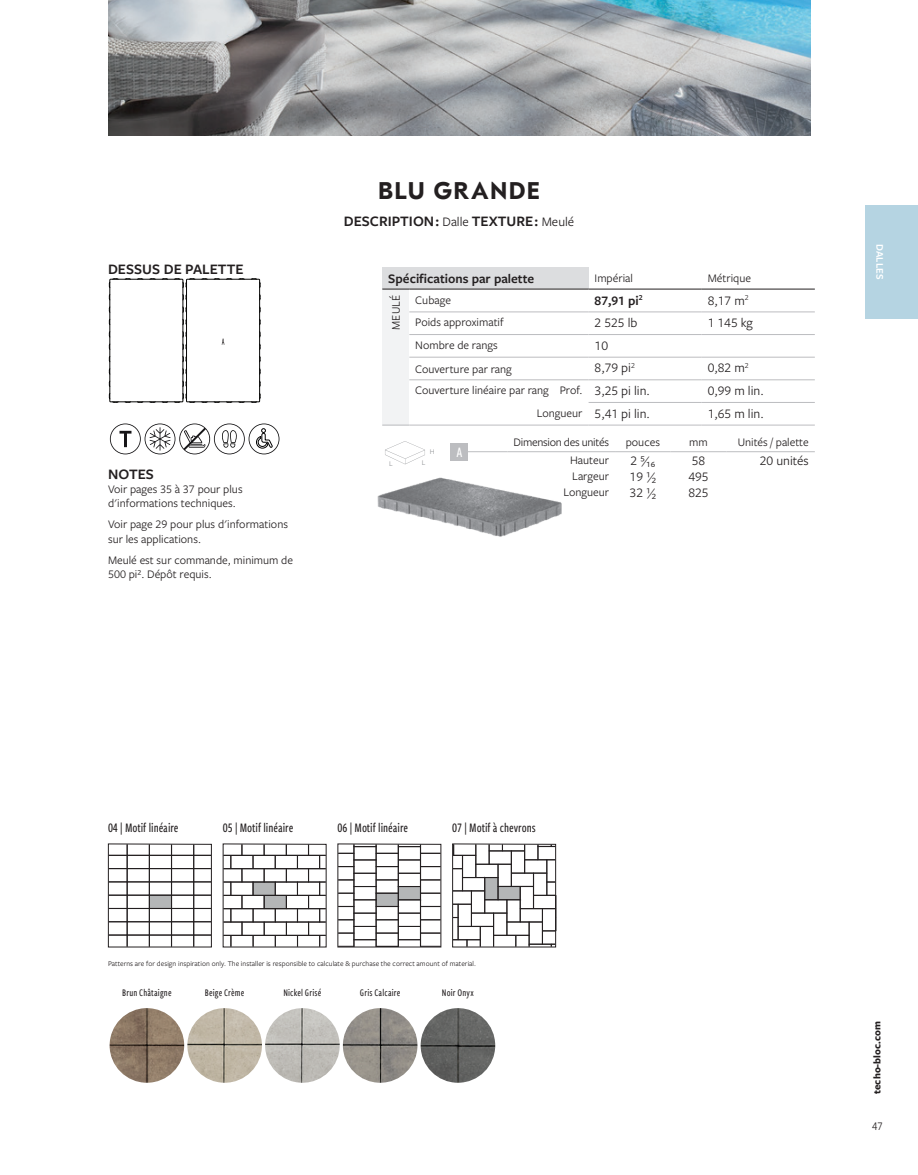
<style>
.page{position:relative;width:918px;height:1175px;background:#fff}
.page>*{position:absolute;margin:0;border:0;box-sizing:border-box;transform-origin:0 0}
.t1{font:700 24px "GT Eesti Text";letter-spacing:.055em;color:#231f20}
.t2{font:600 15px "Freight Sans Pro";color:#231f20}
.t3{font:500 15px "Freight Sans Cmp Pro";color:#fff}
.t4{font:13.5px "Freight Sans Pro";color:#231f20}
.t5{font:500 13.5px "Freight Sans Cmp Pro";color:#231f20}
.t6{font:600 13.5px "Freight Sans Pro";color:#231f20}
.t7{font:12px/14.4px "Freight Sans Pro";color:#231f20}
.t8{font:12px "Freight Sans Pro";letter-spacing:-.025em;color:#231f20}
.t9{font:12px "Freight Sans Cnd Pro";color:#231f20}
.t10{font:500 10.5px "Freight Sans Cmp Pro";letter-spacing:.015em;color:#231f20}
.t11{font:700 10.5px "Freight Sans Pro";color:#231f20}
.t12{font:600 10.5px "Freight Sans Pro";color:#fff}
.t13{font:7.5px "Freight Sans Pro";letter-spacing:.005em;color:#231f20}
.t14{font:7.5px "Freight Sans Pro";color:#939598}
.s1{font-weight:400;font-size:13.5px}
.s2{font-size:13.5px}
.s3{font-size:12px}
</style>
<div class="page">
<div style="left:865px;top:205px;width:53px;height:113px;background:#b5d4e2"></div>
<svg style="left:108px;top:843px;width:104px;height:104px"></svg>
<svg style="left:222px;top:843px;width:105px;height:104px"></svg>
<svg style="left:337px;top:843px;width:105px;height:104px"></svg>
<svg style="left:452px;top:843px;width:105px;height:104px"></svg>
<svg style="left:109px;top:278px;width:152px;height:125px"></svg>
<svg style="left:110px;top:423px;width:169px;height:31px"></svg>
<img style="left:108px;top:0;width:702px;height:135px">
<img style="left:110px;top:1008px;width:74px;height:74px;border-radius:37px">
<img style="left:187px;top:1008px;width:75px;height:74px;border-radius:37px">
<img style="left:265px;top:1008px;width:75px;height:74px;border-radius:37px">
<img style="left:343px;top:1008px;width:74px;height:74px;border-radius:37px">
<img style="left:421px;top:1008px;width:74px;height:74px;border-radius:37px">
<div style="left:382px;top:268px;width:207px;height:21px;background:#dcdddf"></div>
<div style="left:382px;top:289px;width:27px;height:136px;background:#f2f3f4"></div>
<hr style="left:589px;top:289px;width:113px;height:1px;background:#231f20">
<hr style="left:702px;top:289px;width:113px;height:1px;background:#231f20">
<hr style="left:589px;top:357px;width:113px;height:1px;background:#bcbdc0">
<hr style="left:702px;top:357px;width:113px;height:1px;background:#bcbdc0">
<hr style="left:589px;top:379px;width:113px;height:1px;background:#bcbdc0">
<hr style="left:702px;top:379px;width:113px;height:1px;background:#bcbdc0">
<hr style="left:702px;top:402px;width:113px;height:1px;background:#bcbdc0">
<hr style="left:702px;top:425px;width:113px;height:1px;background:#bcbdc0">
<hr style="left:589px;top:311px;width:113px;height:1px;background:#bcbdc0">
<hr style="left:702px;top:311px;width:113px;height:1px;background:#bcbdc0">
<hr style="left:589px;top:334px;width:113px;height:1px;background:#bcbdc0">
<hr style="left:702px;top:334px;width:113px;height:1px;background:#bcbdc0">
<hr style="left:409px;top:311px;width:180px;height:1px;background:#bcbdc0">
<hr style="left:409px;top:334px;width:180px;height:1px;background:#bcbdc0">
<svg style="left:382px;top:289px;width:27px;height:1px"></svg>
<hr style="left:409px;top:289px;width:180px;height:1px;background:#231f20">
<hr style="left:589px;top:402px;width:113px;height:1px;background:#bcbdc0">
<svg style="left:382px;top:425px;width:27px;height:1px"></svg>
<hr style="left:409px;top:425px;width:180px;height:1px;background:#bcbdc0">
<hr style="left:589px;top:425px;width:113px;height:1px;background:#bcbdc0">
<hr style="left:409px;top:357px;width:180px;height:1px;background:#bcbdc0">
<hr style="left:409px;top:379px;width:180px;height:1px;background:#bcbdc0">
<hr style="left:450px;top:451px;width:58px;height:1px;background:#bcbdc0">
<hr style="left:508px;top:451px;width:107px;height:1px;background:#bcbdc0">
<hr style="left:615px;top:451px;width:56px;height:1px;background:#bcbdc0">
<hr style="left:671px;top:451px;width:55px;height:1px;background:#bcbdc0">
<hr style="left:726px;top:451px;width:89px;height:1px;background:#bcbdc0">
<svg style="left:385px;top:441px;width:40px;height:23px"></svg>
<div style="left:450px;top:443px;width:18px;height:18px;background:#bcbdc0"></div>
<img style="left:377px;top:477px;width:185px;height:60px">
<p class="t2" style="left:108px;top:258px;width:137px">DESSUS DE PALETTE</p>
<p class="t2" style="left:108px;top:463px;width:47px">NOTES</p>
<p class="t7" style="left:108px;top:481px;width:136px">Voir pages 35 à 37 pour plus d'informations techniques.</p>
<p class="t7" style="left:108px;top:517px;width:182px">Voir page 29 pour plus d'informations sur les applications.</p>
<p class="t7" style="left:108px;top:552px;width:187px">Meulé est sur commande, minimum de<br>500 pi². Dépôt requis.</p>
<h1 class="t1" style="left:378px;top:177px;width:163px">BLU GRANDE</h1>
<p class="t2" style="left:344px;top:211px;width:232px">DESCRIPTION : <span class="s1">Dalle</span> TEXTURE : <span class="s1">Meulé</span></p>
<p class="t6" style="left:388px;top:269px;width:147px">Spécifications par palette</p>
<p class="t7" style="left:595px;top:270px;width:40px">Impérial</p>
<p class="t7" style="left:708px;top:270px;width:45px">Métrique</p>
<p class="t7" style="left:388px;top:330px;width:36px;rotate:-90deg">MEULÉ</p>
<p class="t7" style="left:415px;top:292px;width:37px">Cubage</p>
<p class="t6" style="left:595px;top:291px;width:50px">87,91 pi<sup>2</sup></p>
<p class="t4" style="left:708px;top:291px;width:43px">8,17 m<sup>2</sup></p>
<p class="t7" style="left:415px;top:314px;width:90px">Poids approximatif</p>
<p class="t4" style="left:595px;top:314px;width:44px">2 525 lb</p>
<p class="t4" style="left:708px;top:314px;width:47px">1 145 kg</p>
<p class="t7" style="left:415px;top:337px;width:84px">Nombre de rangs</p>
<p class="t4" style="left:595px;top:336px;width:15px">10</p>
<p class="t7" style="left:415px;top:361px;width:98px">Couverture par rang</p>
<p class="t4" style="left:595px;top:359px;width:42px">8,79 pi<sup>2</sup></p>
<p class="t4" style="left:708px;top:359px;width:43px">0,82 m<sup>2</sup></p>
<p class="t7" style="left:415px;top:382px;width:236px">Couverture linéaire par rang Prof. <span class="s2">3,25 pi lin.</span></p>
<p class="t4" style="left:708px;top:382px;width:58px">0,99 m lin.</p>
<p class="t4" style="left:537px;top:404px;width:115px"><span class="s3">Longueur</span> 5,41 pi lin.</p>
<p class="t4" style="left:708px;top:404px;width:58px">1,65 m lin.</p>
<p class="t14" style="left:430px;top:447px;width:6px">H</p>
<p class="t8" style="left:514px;top:434px;width:97px">Dimension des unités</p>
<p class="t7" style="left:626px;top:434px;width:36px">pouces</p>
<p class="t7" style="left:689px;top:434px;width:20px">mm</p>
<p class="t7" style="left:738px;top:434px;width:73px">Unités / palette</p>
<p class="t3" style="left:456px;top:442px;width:7px">A</p>
<p class="t7" style="left:570px;top:452px;width:41px">Hauteur</p>
<p class="t4" style="left:631px;top:451px;width:26px">2 5/16</p>
<p class="t4" style="left:692px;top:451px;width:15px">58</p>
<p class="t4" style="left:760px;top:451px;width:51px">20 unités</p>
<p class="t7" style="left:572px;top:468px;width:38px">Largeur</p>
<p class="t4" style="left:630px;top:467px;width:28px">19 1/2</p>
<p class="t4" style="left:688px;top:467px;width:22px">495</p>
<p class="t7" style="left:563px;top:485px;width:47px">Longueur</p>
<p class="t4" style="left:630px;top:483px;width:28px">32 1/2</p>
<p class="t4" style="left:688px;top:483px;width:22px">825</p>
<p class="t14" style="left:389px;top:458px;width:5px">L</p>
<p class="t14" style="left:422px;top:457px;width:5px">L</p>
<p class="t12" style="left:887px;top:244px;width:37px;rotate:90deg">DALLES</p>
<p class="t5" style="left:108px;top:818px;width:72px">04 | Motif linéaire</p>
<p class="t5" style="left:223px;top:818px;width:72px">05 | Motif linéaire</p>
<p class="t5" style="left:338px;top:818px;width:72px">06 | Motif linéaire</p>
<p class="t5" style="left:452px;top:818px;width:85px">07 | Motif à chevrons</p>
<p class="t13" style="left:108px;top:958px;width:370px">Patterns are for design inspiration only. The installer is responsible to calculate &amp; purchase the correct amount of material.</p>
<p class="t10" style="left:122px;top:985px;width:51px">Brun Châtaigne</p>
<p class="t10" style="left:205px;top:985px;width:41px">Beige Crème</p>
<p class="t10" style="left:283px;top:985px;width:40px">Nickel Grisé</p>
<p class="t10" style="left:360px;top:985px;width:42px">Gris Calcaire</p>
<p class="t10" style="left:442px;top:985px;width:33px">Noir Onyx</p>
<p class="t11" style="left:870px;top:1093px;width:74px;rotate:-90deg">techo-bloc.com</p>
<p class="t9" style="left:872px;top:1118px;width:12px">47</p>
</div>
